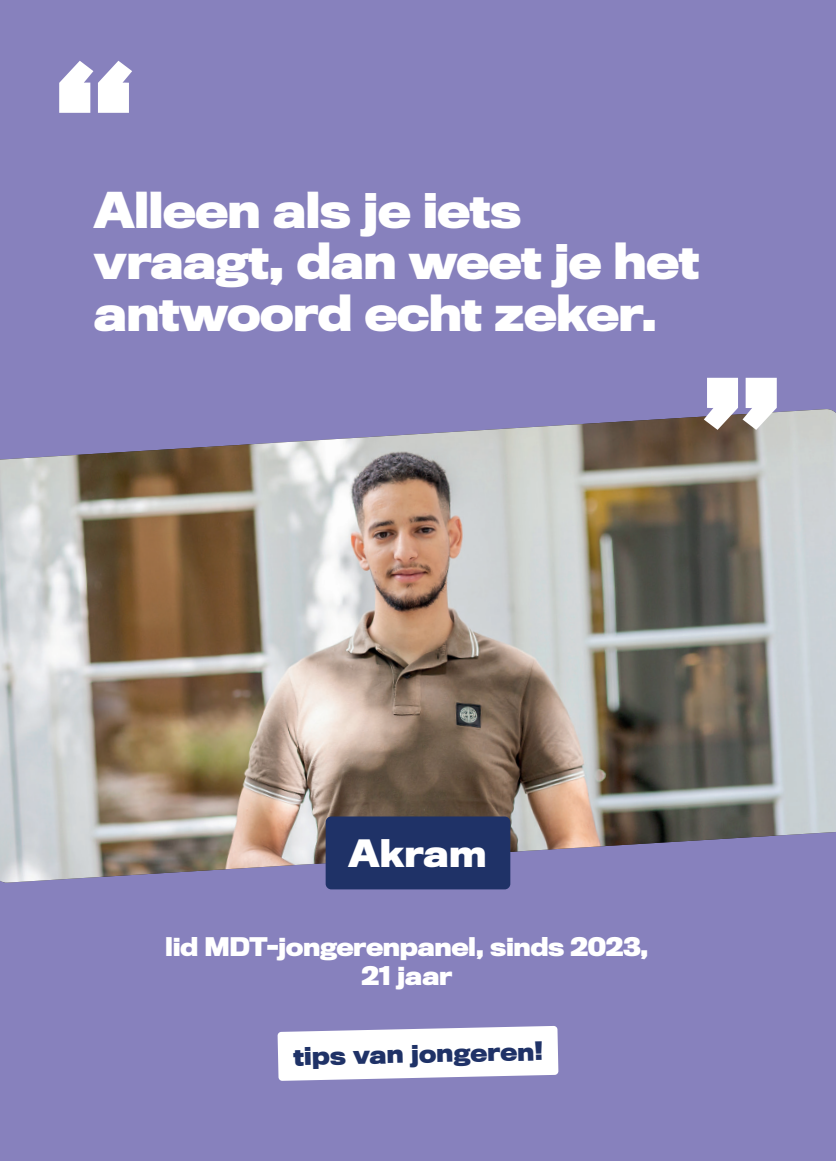
<style>
.page{position:relative;width:836px;height:1161px;background:#8781bd}
.page>*{position:absolute;margin:0;border:0;box-sizing:border-box;transform-origin:0 0}
.t1{font:700 45.9px/51.5px "Titling Gothic FB";letter-spacing:-.02em;color:#fff}
.t2{font:700 35.1px "Titling Gothic FB";color:#fff}
.t3{font:700 23.85px/28.6px "Titling Gothic FB";letter-spacing:-.02em;color:#fff;text-align:center}
.t4{font:700 23.4px "Titling Gothic FB";color:#1f3267}
</style>
<div class="page">
<img style="left:0;top:409px;width:836px;height:474px">
<svg style="left:59px;top:61px;width:73px;height:52px"></svg>
<svg style="left:703px;top:378px;width:73px;height:52px"></svg>
<div style="left:325px;top:816px;width:185px;height:73px;background:#1f3267;border-radius:6px"></div>
<svg style="left:277px;top:1026px;width:281px;height:55px"></svg>
<p class="t1" style="left:93px;top:183px;width:607px">Alleen als je iets vraagt, dan weet je het antwoord echt zeker.</p>
<p class="t2" style="left:348px;top:831px;width:140px">Akram</p>
<p class="t3" style="left:165px;top:932px;width:484px">lid MDT-jongerenpanel, sinds 2023,<br>21 jaar</p>
<p class="t4" style="left:293px;top:1041px;width:251px;rotate:-1deg">tips van jongeren!</p>
</div>
